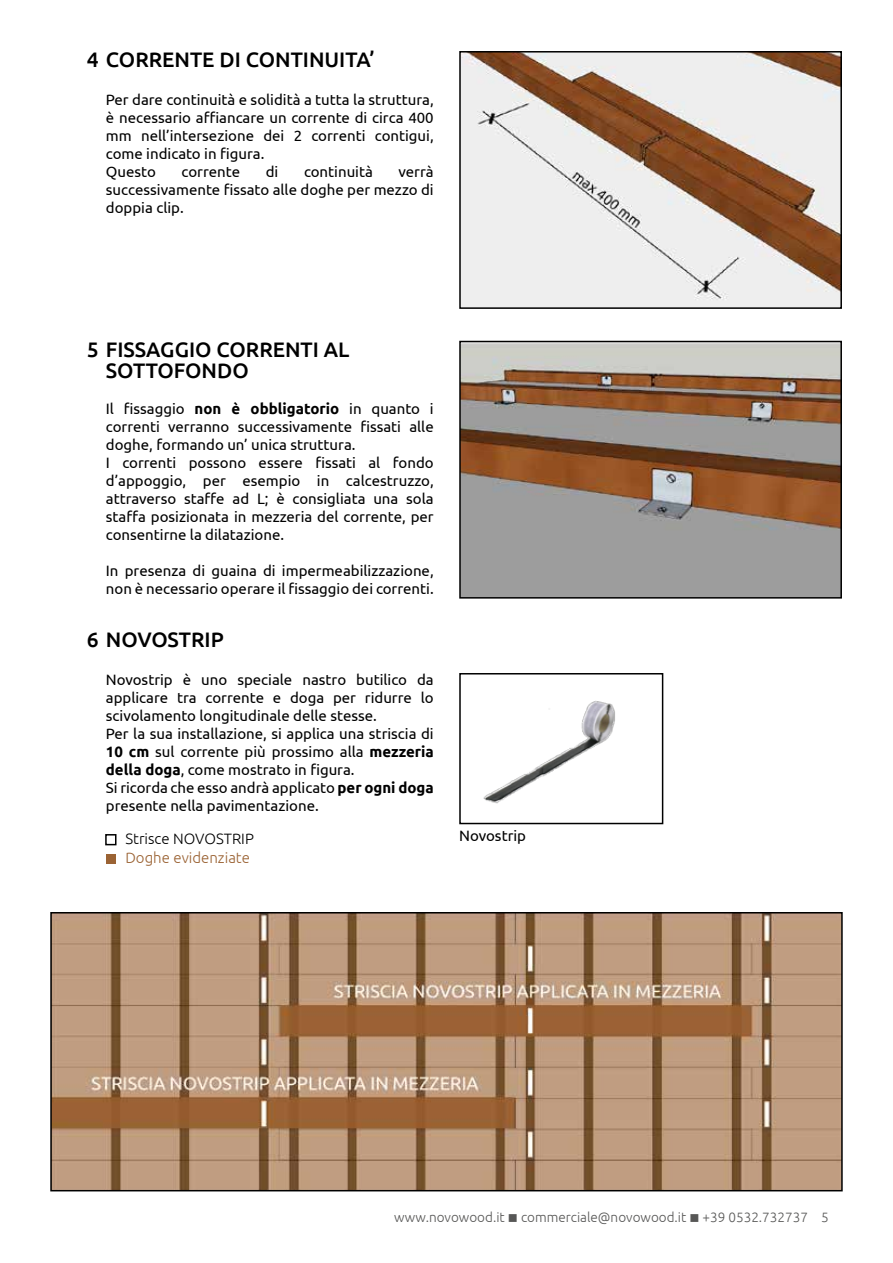
<style>
.page{position:relative;width:893px;height:1263px;background:#fff}
.page>*{position:absolute;margin:0;border:0;box-sizing:border-box;transform-origin:0 0}
.t1{font:500 21px "Ubuntu";color:#000}
.t2{font:15px/18px "Ubuntu";color:#000}
.t3{font:300 15px "Ubuntu";color:#000}
.t4{font:300 15px "Ubuntu";color:#9b6334}
.t5{font:300 13.5px "Ubuntu";color:#575756}
.s1{font-weight:700}
</style>
<div class="page">
<img style="left:462px;top:344px;width:377px;height:252px">
<div style="left:459px;top:341px;width:383px;height:258px;border:2px solid #000"></div>
<img style="left:483px;top:700px;width:132px;height:104px">
<div style="left:459px;top:673px;width:204px;height:151px;border:2px solid #000"></div>
<img style="left:53px;top:915px;width:787px;height:273px">
<div style="left:50px;top:912px;width:793px;height:279px;border:2px solid #000"></div>
<div style="left:105px;top:834px;width:11px;height:11px;border:2px solid #000"></div>
<div style="left:106px;top:854px;width:10px;height:10px;background:#9b6334"></div>
<img style="left:462px;top:54px;width:377px;height:252px">
<div style="left:459px;top:51px;width:383px;height:258px;border:2px solid #000"></div>
<h1 class="t1" style="left:87px;top:47px;width:289px">4 CORRENTE DI CONTINUITA’</h1>
<p class="t2" style="left:106px;top:90px;width:329px">Per dare continuità e solidità a tutta la struttura, è necessario affiancare un corrente di circa 400 mm nell’intersezione dei 2 correnti contigui, come indicato in figura.<br>Questo</p>
<p class="t2" style="left:106px;top:162px;width:329px;text-align:justify;text-indent:293px">verrà successivamente fissato alle doghe per mezzo di doppia clip.</p>
<p class="t2" style="left:182px;top:162px;width:60px">corrente</p>
<p class="t2" style="left:266px;top:162px;width:14px">di</p>
<p class="t2" style="left:304px;top:162px;width:70px">continuità</p>
<h1 class="t1" style="left:87px;top:336px;width:264px">5 FISSAGGIO CORRENTI AL</h1>
<h1 class="t1" style="left:106px;top:357px;width:144px">SOTTOFONDO</h1>
<p class="t2" style="left:106px;top:399px;width:329px">Il fissaggio <span class="s1">non è obbligatorio</span> in quanto i correnti verranno successivamente fissati alle doghe, formando un’ unica struttura.<br>I correnti possono essere fissati al fondo d’appoggio, per esempio in calcestruzzo, attraverso staffe ad L; è consigliata una sola staffa posizionata in mezzeria del corrente, per consentirne la dilatazione.</p>
<p class="t2" style="left:106px;top:561px;width:329px">In presenza di guaina di impermeabilizzazione, non è necessario operare il fissaggio dei correnti.</p>
<h1 class="t1" style="left:87px;top:626px;width:139px">6 NOVOSTRIP</h1>
<p class="t2" style="left:106px;top:670px;width:329px">Novostrip è uno speciale nastro butilico da applicare tra corrente e doga per ridurre lo scivolamento longitudinale delle stesse.<br>Per la sua installazione, si applica una striscia di <span class="s1">10 cm</span> sul corrente più prossimo alla <span class="s1">mezzeria della doga</span>, come mostrato in figura.<br>Si ricorda che esso andrà applicato <span class="s1">per ogni doga </span>presente nella pavimentazione.</p>
<p class="t3" style="left:125px;top:830px;width:130px">Strisce NOVOSTRIP</p>
<p class="t4" style="left:125px;top:849px;width:126px">Doghe evidenziate</p>
<p class="t2" style="left:459px;top:826px;width:68px">Novostrip</p>
<p class="t5" style="left:394px;top:1209px;width:436px">www.novowood.it ■ commerciale@novowood.it ■ +39 0532.732737 5</p>
</div>
